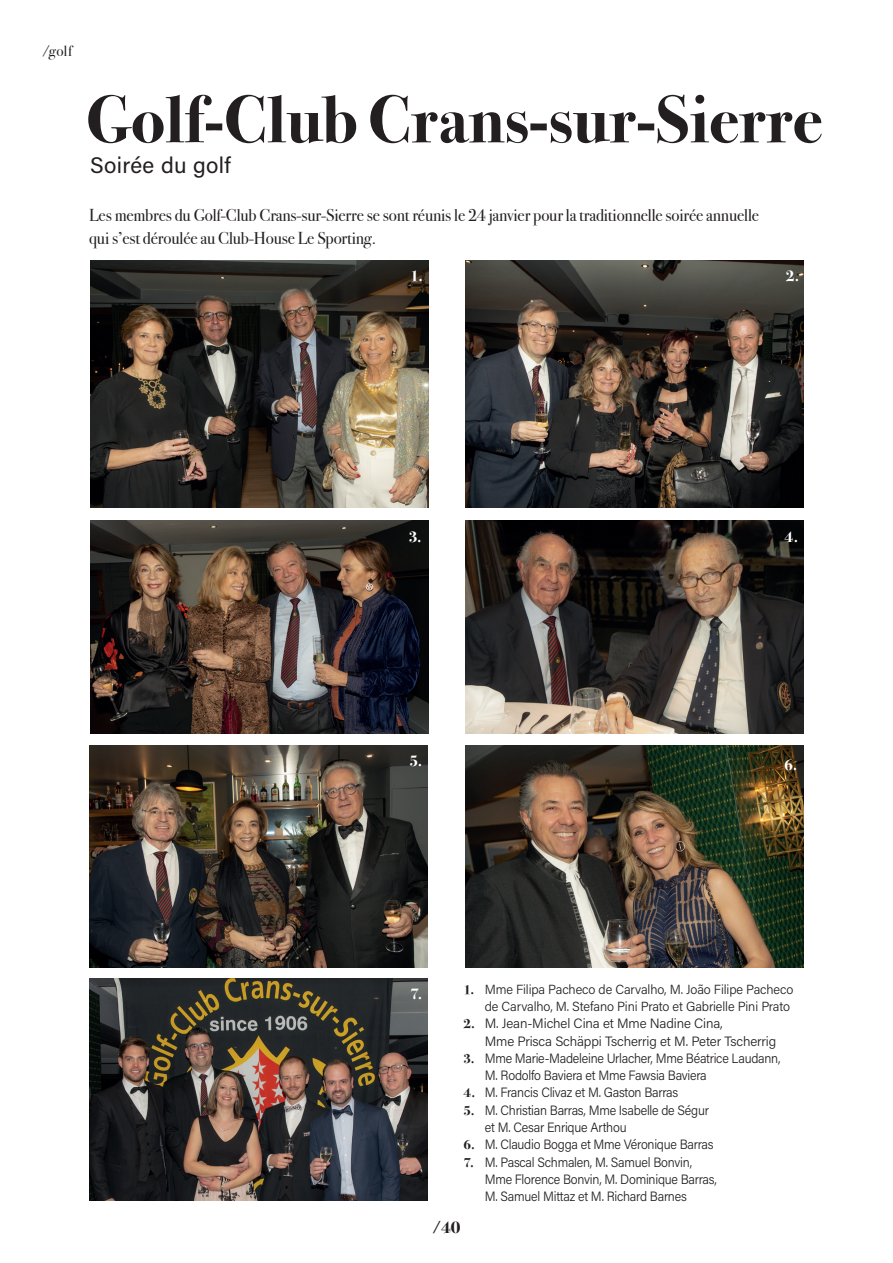
<style>
.page{position:relative;width:893px;height:1263px;background:#fff}
.page>*{position:absolute;margin:0;border:0;box-sizing:border-box;transform-origin:0 0}
.t1{font:700 67.5px "Bodoni Svty Two ITCTT";color:#231f20}
.t2{font:22.5px "Acumin Variable Concept";letter-spacing:.035em;color:#231f20}
.t3{font:17.25px/22.5px "Bodoni Svty Two ITCTT";letter-spacing:-.01em;color:#231f20}
.t4{font:700 17.25px "Bodoni Svty Two ITCTT";color:#231f20}
.t5{font:700 15.75px "Bodoni Svty Two ITCTT";color:#fff}
.t6{font:15px "Bodoni Svty Two ITCTT";color:#231f20}
.t7{font:13.5px/17.2px "Acumin Variable Concept";letter-spacing:-.01em;color:#231f20;scale:.94 1}
.t8{font:13.5px/17.2px "Acumin Variable Concept";letter-spacing:-.01em;color:#231f20}
.t9{font:13.2px/17.2px "Acumin Variable Concept";color:#231f20;text-align:right}
.s1{font-family:"Bodoni Svty Two ITCTT";font-weight:700;font-size:13.5px}
.s2{font-family:"Bodoni Svty Two ITCTT";font-weight:700}
</style>
<div class="page">
<img style="left:89px;top:745px;width:339px;height:222px">
<img style="left:89px;top:978px;width:339px;height:222px">
<img style="left:465px;top:745px;width:339px;height:222px">
<img style="left:465px;top:520px;width:339px;height:213px">
<img style="left:465px;top:260px;width:339px;height:247px">
<img style="left:90px;top:520px;width:339px;height:213px">
<img style="left:90px;top:260px;width:339px;height:247px">
<p class="t6" style="left:43px;top:38px;width:31px">/golf</p>
<h1 class="t1" style="left:86px;top:64px;width:738px">Golf-Club Crans-sur-Sierre</h1>
<h2 class="t2" style="left:90px;top:150px;width:142px">Soirée du golf</h2>
<p class="t3" style="left:89px;top:203px;width:671px">Les membres du Golf-Club Crans-sur-Sierre se sont réunis le 24 janvier pour la traditionnelle soirée annuelle qui s’est déroulée au Club-House Le Sporting.</p>
<p class="t5" style="left:410px;top:263px;width:14px">1.</p>
<p class="t5" style="left:786px;top:263px;width:15px">2.</p>
<p class="t5" style="left:409px;top:524px;width:14px">3.</p>
<p class="t5" style="left:409px;top:748px;width:14px">5.</p>
<p class="t5" style="left:784px;top:524px;width:15px">4.</p>
<p class="t5" style="left:784px;top:751px;width:15px">6.</p>
<p class="t5" style="left:410px;top:981px;width:14px">7.</p>
<p class="t9" style="left:463px;top:980px;width:331px"><span class="s1">1.</span> Mme Filipa Pacheco de Carvalho, M. João Filipe Pacheco de Carvalho, M. Stefano Pini Prato et Gabrielle Pini Prato</p>
<p class="t8" style="left:485px;top:1015px;width:293px;text-indent:-21px"><span class="s2">2.</span> M. Jean-Michel Cina et Mme Nadine Cina,<br>Mme Prisca Schäppi Tscherrig et M. Peter Tscherrig</p>
<p class="t7" style="left:485px;top:1049px;width:316px;text-indent:-21px"><span class="s2">3.</span> Mme Marie-Madeleine Urlacher, Mme Béatrice Laudann,<br>M. Rodolfo Baviera et Mme Fawsia Baviera</p>
<p class="t7" style="left:463px;top:1084px;width:230px"><span class="s2">4.</span> M. Francis Clivaz et M. Gaston Barras</p>
<p class="t7" style="left:485px;top:1101px;width:240px;text-indent:-21px"><span class="s2">5.</span> M. Christian Barras, Mme Isabelle de Ségur et M. Cesar Enrique Arthou</p>
<p class="t7" style="left:463px;top:1135px;width:267px"><span class="s2">6.</span> M. Claudio Bogga et Mme Véronique Barras</p>
<p class="t7" style="left:485px;top:1153px;width:248px;text-indent:-21px"><span class="s2">7.</span> M. Pascal Schmalen, M. Samuel Bonvin,<br>Mme Florence Bonvin, M. Dominique Barras,<br>M. Samuel Mittaz et M. Richard Barnes</p>
<p class="t4" style="left:432px;top:1213px;width:30px">/40</p>
</div>
